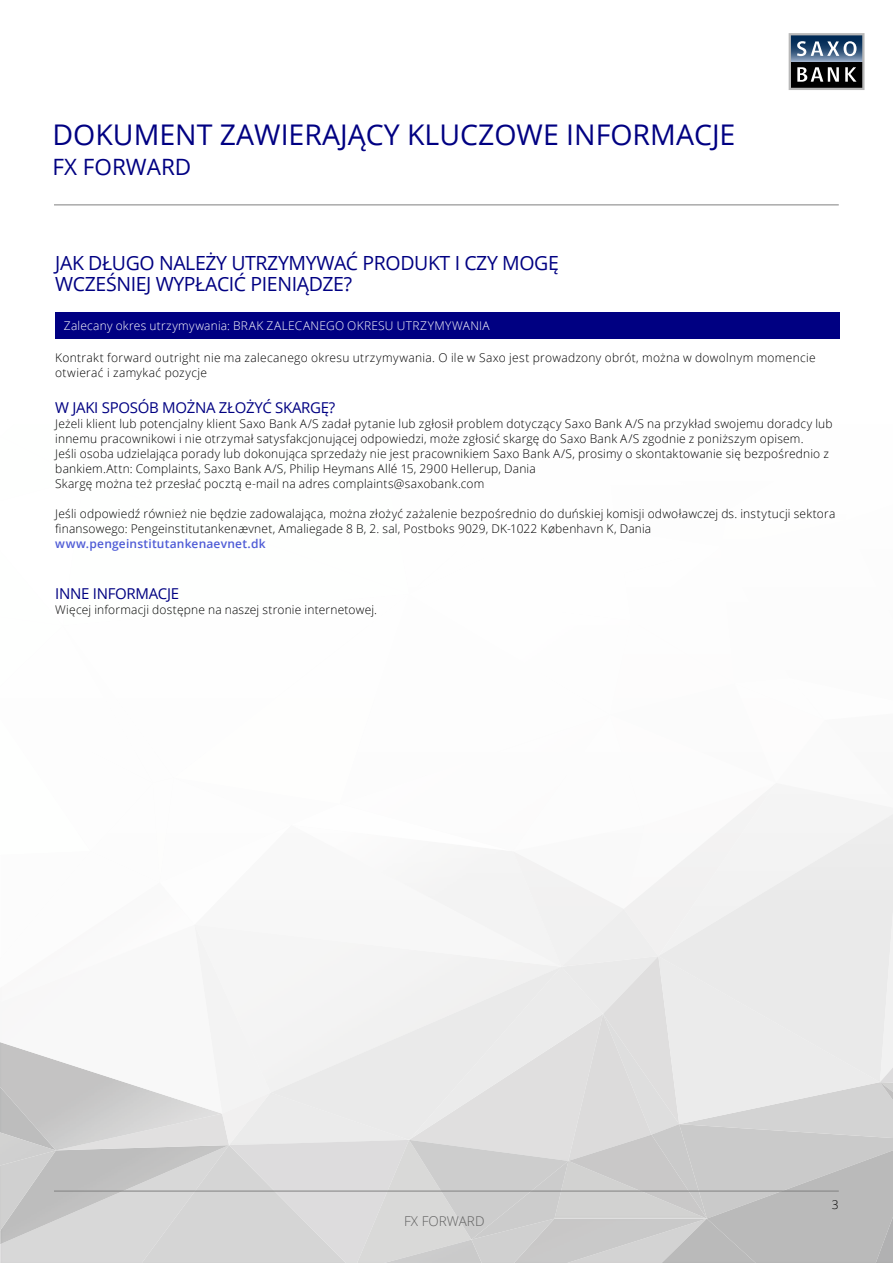
<style>
.page{position:relative;width:893px;height:1263px;background:#fff}
.page>*{position:absolute;margin:0;border:0;box-sizing:border-box;transform-origin:0 0}
.t1{font:28.5px "Open Sans";color:#000082}
.t2{font:22.5px "Open Sans";color:#000082}
.t3{font:19.5px/21px "Open Sans";letter-spacing:-.02em;color:#000082}
.t4{font:15px "Open Sans";letter-spacing:-.02em;color:#000082}
.t5{font:300 13.5px "Open Sans";color:#616161}
.t6{font:300 12px/15px "Open Sans";letter-spacing:.015em;color:#000}
.t7{font:300 12px "Open Sans";letter-spacing:.025em;color:#fff}
.t8{font:600 12px "Open Sans";letter-spacing:.015em;color:#4f5cd6}
</style>
<div class="page">
<img style="left:651px;top:1124px;width:28px;height:10px">
<img style="left:651px;top:1134px;width:28px;height:27px">
<div style="left:0;top:1244px;width:142px;height:19px;background:#d8d8d8"></div>
<img style="left:0;top:1150px;width:142px;height:94px">
<img style="left:568px;top:1161px;width:111px;height:57px">
<img style="left:568px;top:1124px;width:83px;height:37px">
<div style="left:679px;top:1138px;width:214px;height:80px;background:#cacaca"></div>
<img style="left:880px;top:1083px;width:13px;height:17px">
<div style="left:222px;top:1093px;width:49px;height:52px;background:#f1f0f0"></div>
<img style="left:0;top:1042px;width:222px;height:72px">
<img style="left:142px;top:1145px;width:87px;height:118px">
<div style="left:229px;top:1140px;width:128px;height:123px;background:#dddcdd"></div>
<div style="left:194px;top:967px;width:77px;height:126px;background:#f4f4f4"></div>
<div style="left:513px;top:851px;width:110px;height:116px;background:#f3f3f3"></div>
<div style="left:357px;top:1140px;width:52px;height:123px;background:#dddcdd"></div>
<img style="left:384px;top:1239px;width:87px;height:24px">
<img style="left:409px;top:1140px;width:159px;height:99px">
<img style="left:471px;top:1239px;width:83px;height:24px">
<div style="left:471px;top:1161px;width:97px;height:78px;background:#cdcdcd"></div>
<img style="left:0;top:1132px;width:56px;height:18px">
<img style="left:0;top:1150px;width:56px;height:81px">
<img style="left:662px;top:1218px;width:45px;height:45px">
<img style="left:707px;top:1150px;width:186px;height:113px">
<img style="left:876px;top:1216px;width:17px;height:47px">
<div style="left:561px;top:967px;width:42px;height:47px;background:#ebebeb"></div>
<div style="left:561px;top:909px;width:63px;height:58px;background:#f1f0f0"></div>
<img style="left:658px;top:1082px;width:222px;height:42px">
<div style="left:880px;top:911px;width:13px;height:156px;background:#eaeaea"></div>
<img style="left:880px;top:1067px;width:13px;height:16px">
<img style="left:631px;top:783px;width:145px;height:42px">
<hr style="left:54px;top:1191px;width:785px;height:1px;background:#808080">
<hr style="left:54px;top:204px;width:785px;height:1px;background:#808080">
<div style="left:55px;top:312px;width:785px;height:26px;background:#000082"></div>
<svg style="left:789px;top:33px;width:75px;height:57px;background:#525e6c"></svg>
<h1 class="t1" style="left:52px;top:115px;width:684px">DOKUMENT ZAWIERAJĄCY KLUCZOWE INFORMACJE</h1>
<h2 class="t2" style="left:52px;top:152px;width:140px">FX FORWARD</h2>
<h3 class="t3" style="left:55px;top:252px;width:505px">JAK DŁUGO NALEŻY UTRZYMYWAĆ PRODUKT I CZY MOGĘ<br>WCZEŚNIEJ WYPŁACIĆ PIENIĄDZE?</h3>
<p class="t7" style="left:64px;top:317px;width:427px">Zalecany okres utrzymywania: BRAK ZALECANEGO OKRESU UTRZYMYWANIA</p>
<p class="t6" style="left:55px;top:350px;width:762px">Kontrakt forward outright nie ma zalecanego okresu utrzymywania. O ile w Saxo jest prowadzony obrót, można w dowolnym momencie otwierać i zamykać pozycje</p>
<p class="t4" style="left:55px;top:398px;width:282px">W JAKI SPOSÓB MOŻNA ZŁOŻYĆ SKARGĘ?</p>
<p class="t6" style="left:55px;top:416px;width:779px">Jeżeli klient lub potencjalny klient Saxo Bank A/S zadał pytanie lub zgłosił problem dotyczący Saxo Bank A/S na przykład swojemu doradcy lub innemu pracownikowi i nie otrzymał satysfakcjonującej odpowiedzi, może zgłosić skargę do Saxo Bank A/S zgodnie z poniższym opisem.<br>Jeśli osoba udzielająca porady lub dokonująca sprzedaży nie jest pracownikiem Saxo Bank A/S, prosimy o skontaktowanie się bezpośrednio z bankiem.Attn: Complaints, Saxo Bank A/S, Philip Heymans Allé 15, 2900 Hellerup, Dania<br>Skargę można też przesłać pocztą e-mail na adres complaints@saxobank.com</p>
<p class="t6" style="left:55px;top:506px;width:782px">Jeśli odpowiedź również nie będzie zadowalająca, można złożyć zażalenie bezpośrednio do duńskiej komisji odwoławczej ds. instytucji sektora finansowego: Pengeinstitutankenævnet, Amaliegade 8 B, 2. sal, Postboks 9029, DK-1022 København K, Dania</p>
<p class="t8" style="left:55px;top:536px;width:212px">www.pengeinstitutankenaevnet.dk</p>
<p class="t4" style="left:55px;top:584px;width:125px">INNE INFORMACJE</p>
<p class="t6" style="left:55px;top:602px;width:323px">Więcej informacji dostępne na naszej stronie internetowej.</p>
<p class="t5" style="left:404px;top:1211px;width:82px">FX FORWARD</p>
<p class="t6" style="left:832px;top:1197px;width:8px">3</p>
</div>
